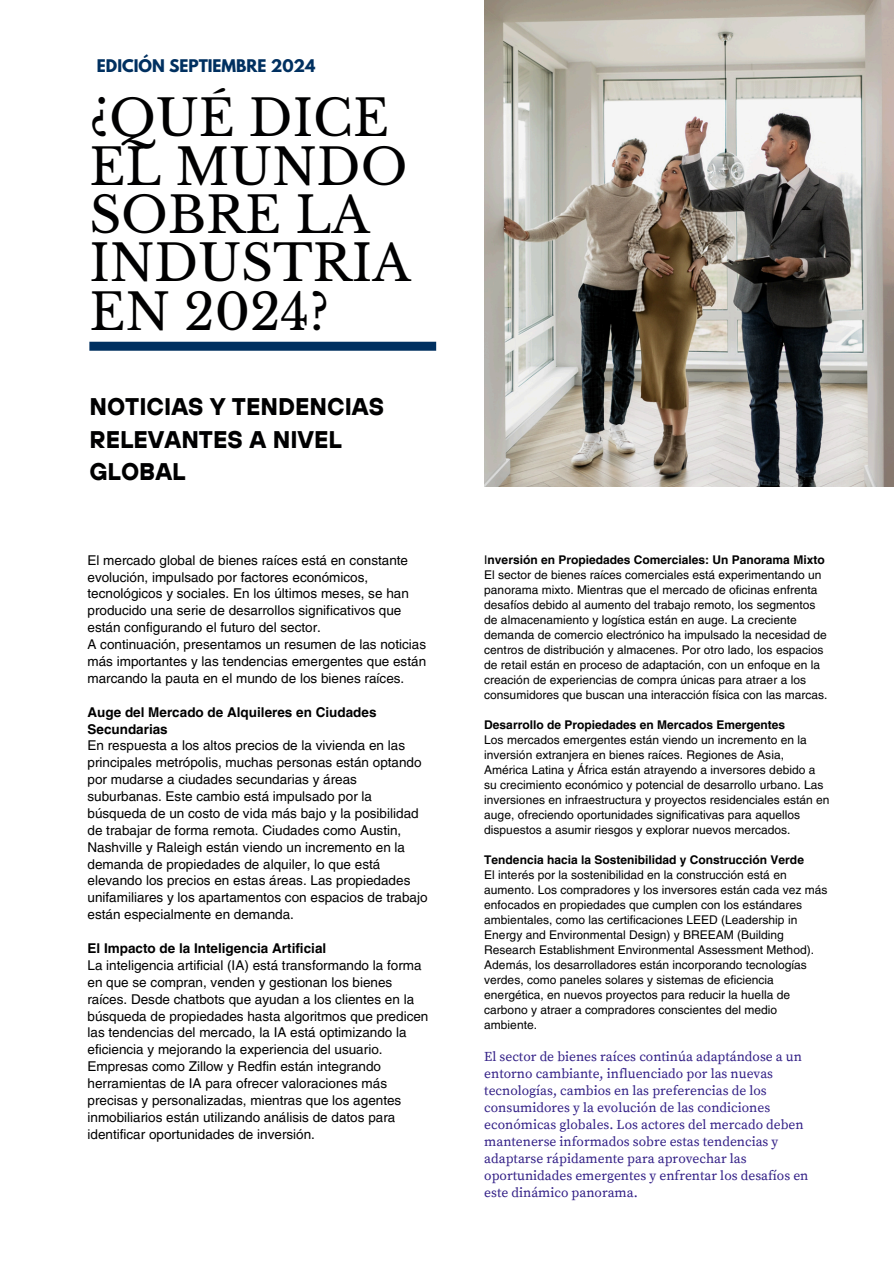
<style>
.page{position:relative;width:894px;height:1264px;background:#fff}
.page>*{position:absolute;margin:0;border:0;box-sizing:border-box;transform-origin:0 0}
.t1{font:49.5px/48.3px "Libre Baskerville";color:#000001}
.t2{font:700 24px/32.7px "TT Hoves";color:#000001}
.t3{font:700 15.45px "League Spartan";color:#003060}
.t4{font:13.5px/16.8px "Helvetica LT Pro";color:#000001}
.t5{font:13.5px/17px "Source Serif Pro";color:#321f86}
.t6{font:12px/15px "Helvetica LT Pro";color:#000001}
.t7{font:700 12px "Helvetica LT Pro";color:#000001}
.s1{font-weight:700}
.s2{font-weight:400}
</style>
<div class="page">
<img style="left:484px;top:0;width:409px;height:486px">
<div style="left:89px;top:342px;width:347px;height:9px;background:#003060"></div>
<h4 class="t3" style="left:97px;top:58px;width:220px">EDICIÓN SEPTIEMBRE 2024</h4>
<h3 class="t1" style="left:89px;top:95px;width:323px">¿QUÉ DICE<br>EL MUNDO<br>SOBRE LA<br>INDUSTRIA<br>EN 2024?</h3>
<p class="t2" style="left:89px;top:390px;width:296px">NOTICIAS Y TENDENCIAS<br>RELEVANTES A NIVEL<br>GLOBAL</p>
<h1 class="t4" style="left:87px;top:553px;width:340px">El mercado global de bienes raíces está en constante evolución, impulsado por factores económicos, tecnológicos y sociales. En los últimos meses, se han producido una serie de desarrollos significativos que están configurando el futuro del sector.<br>A continuación, presentamos un resumen de las noticias más importantes y las tendencias emergentes que están marcando la pauta en el mundo de los bienes raíces.</h1>
<h2 class="t4" style="left:87px;top:704px;width:341px"><span class="s1">Auge del Mercado de Alquileres en Ciudades Secundarias<br></span>En respuesta a los altos precios de la vivienda en las principales metrópolis, muchas personas están optando por mudarse a ciudades secundarias y áreas suburbanas. Este cambio está impulsado por la búsqueda de un costo de vida más bajo y la posibilidad de trabajar de forma remota. Ciudades como Austin, Nashville y Raleigh están viendo un incremento en la demanda de propiedades de alquiler, lo que está elevando los precios en estas áreas. Las propiedades unifamiliares y los apartamentos con espacios de trabajo están especialmente en demanda.</h2>
<h4 class="t4" style="left:87px;top:941px;width:342px"><span class="s1">El Impacto de la Inteligencia Artificial<br></span>La inteligencia artificial (IA) está transformando la forma en que se compran, venden y gestionan los bienes raíces. Desde chatbots que ayudan a los clientes en la búsqueda de propiedades hasta algoritmos que predicen las tendencias del mercado, la IA está optimizando la eficiencia y mejorando la experiencia del usuario.<br>Empresas como Zillow y Redfin están integrando herramientas de IA para ofrecer valoraciones más precisas y personalizadas, mientras que los agentes inmobiliarios están utilizando análisis de datos para identificar oportunidades de inversión.</h4>
<h4 class="t7" style="left:484px;top:555px;width:342px"><span class="s2">I</span>nversión en Propiedades Comerciales: Un Panorama Mixto</h4>
<h4 class="t6" style="left:484px;top:568px;width:344px">El sector de bienes raíces comerciales está experimentando un panorama mixto. Mientras que el mercado de oficinas enfrenta desafíos debido al aumento del trabajo remoto, los segmentos de almacenamiento y logística están en auge. La creciente demanda de comercio electrónico ha impulsado la necesidad de centros de distribución y almacenes. Por otro lado, los espacios de retail están en proceso de adaptación, con un enfoque en la creación de experiencias de compra únicas para atraer a los consumidores que buscan una interacción física con las marcas.</h4>
<p class="t7" style="left:484px;top:720px;width:302px">Desarrollo de Propiedades en Mercados Emergentes</p>
<p class="t6" style="left:484px;top:733px;width:346px">Los mercados emergentes están viendo un incremento en la inversión extranjera en bienes raíces. Regiones de Asia, América Latina y África están atrayendo a inversores debido a su crecimiento económico y potencial de desarrollo urbano. Las inversiones en infraestructura y proyectos residenciales están en auge, ofreciendo oportunidades significativas para aquellos dispuestos a asumir riesgos y explorar nuevos mercados.</p>
<p class="t7" style="left:484px;top:855px;width:321px">Tendencia hacia la Sostenibilidad y Construcción Verde</p>
<p class="t6" style="left:484px;top:868px;width:344px">El interés por la sostenibilidad en la construcción está en aumento. Los compradores y los inversores están cada vez más enfocados en propiedades que cumplen con los estándares ambientales, como las certificaciones LEED (Leadership in Energy and Environmental Design) y BREEAM (Building Research Establishment Environmental Assessment Method).<br>Además, los desarrolladores están incorporando tecnologías verdes, como paneles solares y sistemas de eficiencia energética, en nuevos proyectos para reducir la huella de carbono y atraer a compradores conscientes del medio ambiente.</p>
<p class="t5" style="left:484px;top:1048px;width:325px">El sector de bienes raíces continúa adaptándose a un entorno cambiante, influenciado por las nuevas tecnologías, cambios en las preferencias de los consumidores y la evolución de las condiciones económicas globales. Los actores del mercado deben mantenerse informados sobre estas tendencias y adaptarse rápidamente para aprovechar las oportunidades emergentes y enfrentar los desafíos en este dinámico panorama.</p>
</div>
